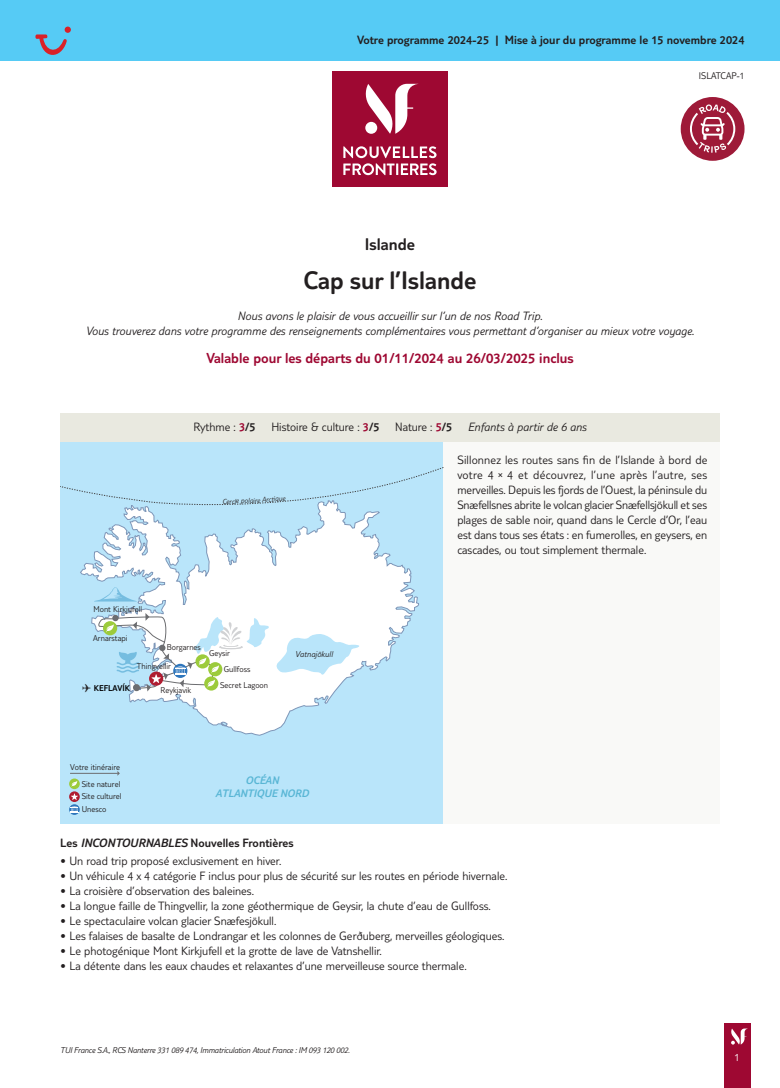
<style>
.page{position:relative;width:780px;height:1088px;background:#fff}
.page>*{position:absolute;margin:0;border:0;box-sizing:border-box;transform-origin:0 0}
.t1{font:300 26.25px "TUI Type";color:#231f20}
.t2{font:300 17.5px "TUI Type";color:#231f20}
.t3{font:300 15px "TUI Type";color:#9e0832}
.t4{font:300 12.5px/15px "TUI Type";color:#231f20;text-align:justify}
.t5{font:italic 300 12.5px/15px "TUI Type";color:#231f20;text-align:center}
.t6{font:300 12.5px "TUI Type";color:#231f20}
.t7{font:italic 300 11.25px/13.5px "TUI Type";color:#59b6d5;text-align:center}
.t8{font:300 11.25px "TUI Type";color:#fff}
.t9{font:300 10px "TUI Type";color:#231f20}
.t10{font:300 8.75px/15.1px "TUI Type";color:#231f20}
.t11{font:italic 300 8.75px "TUI Type";letter-spacing:-.02em;color:#231f20}
.t12{font:italic 300 8.75px "TUI Type";color:#231f20}
.t13{font:300 8.75px "TUI Type";color:#000001}
.t14{font:italic 300 7.5px "TUI Type";color:#231f20}
.s1{color:#9e0832}
.s2{font-style:inherit}
.s3{color:#231f20}
.s4{font-style:italic}
</style>
<div class="page">
<div style="left:724px;top:1023px;width:26px;height:65px;background:#9e0832"></div>
<svg style="left:731px;top:1028px;width:17px;height:16px"></svg>
<div style="left:60px;top:441px;width:659px;height:383px;background:#f9f9f7"></div>
<div style="left:0;top:0;width:780px;height:60px;background:#56cbf5"></div>
<div style="left:332px;top:72px;width:115px;height:115px;background:#9e0832"></div>
<svg style="left:343px;top:146px;width:93px;height:29px"></svg>
<svg style="left:365px;top:84px;width:52px;height:50px"></svg>
<div style="left:60px;top:441px;width:383px;height:383px;background:#b9e5fa"></div>
<svg style="left:80px;top:524px;width:338px;height:211px"></svg>
<svg style="left:94px;top:587px;width:43px;height:14px"></svg>
<hr style="left:70px;top:773px;width:48px;height:1px;background:#6c6d70">
<svg style="left:69px;top:778px;width:11px;height:11px"></svg>
<svg style="left:72px;top:781px;width:5px;height:6px"></svg>
<svg style="left:69px;top:791px;width:11px;height:11px"></svg>
<svg style="left:71px;top:793px;width:7px;height:7px"></svg>
<svg style="left:69px;top:804px;width:11px;height:11px"></svg>
<svg style="left:70px;top:806px;width:8px;height:7px"></svg>
<svg style="left:97px;top:613px;width:264px;height:78px"></svg>
<div style="left:60px;top:413px;width:659px;height:28px;background:#e9e9e0"></div>
<svg style="left:35px;top:27px;width:36px;height:28px"></svg>
<div style="left:680px;top:97px;width:64px;height:64px;background:#9e1a38;border-radius:50%"></div>
<svg style="left:690px;top:104px;width:45px;height:49px"></svg>
<svg style="left:60px;top:441px;width:383px;height:83px"></svg>
<p class="t6" style="left:357px;top:33px;width:389px">Votre programme 2024-25 | Mise à jour du programme le 15 novembre 2024</p>
<p class="t9" style="left:699px;top:70px;width:47px">ISLATCAP-1</p>
<h2 class="t2" style="left:365px;top:235px;width:52px">Islande</h2>
<h1 class="t1" style="left:303px;top:265px;width:175px">Cap sur l’Islande</h1>
<p class="t5" style="left:86px;top:308px;width:610px">Nous avons le plaisir de vous accueillir sur l’un de nos Road Trip.<br>Vous trouverez dans votre programme des renseignements complémentaires vous permettant d’organiser au mieux votre voyage.</p>
<p class="t3" style="left:206px;top:350px;width:368px">Valable pour les départs du 01/11/2024 au 26/03/2025 inclus</p>
<p class="t4" style="left:193px;top:419px;width:64px">Rythme : <span class="s1">3</span><span class="s2">/5</span></p>
<p class="t4" style="left:271px;top:419px;width:182px">Histoire &amp; culture : <span class="s1">3</span><span class="s2">/5</span> Nature : <span class="s1">5</span><span class="s2">/5</span></p>
<p class="t5" style="left:468px;top:419px;width:120px">Enfants à partir de 6 ans</p>
<p class="t14" style="left:231px;top:497px;width:18px;rotate:-2deg">cle po</p>
<p class="t14" style="left:248px;top:496px;width:14px;rotate:-3deg">laire</p>
<p class="t14" style="left:262px;top:495px;width:14px;rotate:-4deg">Arcti</p>
<p class="t10" style="left:93px;top:601px;width:50px">Mont Kirkjufell</p>
<p class="t10" style="left:93px;top:630px;width:36px">Arnarstapi</p>
<p class="t10" style="left:167px;top:639px;width:36px">Borgarnes</p>
<p class="t10" style="left:137px;top:658px;width:35px">Thingvellir</p>
<p class="t10" style="left:161px;top:682px;width:32px">Reykjavik</p>
<p class="t13" style="left:82px;top:683px;width:49px"><span class="s3">✈</span> KEFLAVÍK</p>
<p class="t10" style="left:209px;top:645px;width:22px">Geysir</p>
<p class="t10" style="left:220px;top:662px;width:50px;text-indent:4px">Gullfoss<br>Secret Lagoon</p>
<p class="t12" style="left:295px;top:649px;width:39px">Vatnajökull</p>
<p class="t10" style="left:70px;top:758px;width:52px;line-height:16.9px;text-align:right">Votre itinéraire<br>Site naturel</p>
<p class="t10" style="left:82px;top:790px;width:41px;line-height:12.9px">Site culturel<br>Unesco</p>
<p class="t7" style="left:215px;top:773px;width:95px">OCÉAN<br>ATLANTIQUE NORD</p>
<p class="t4" style="left:457px;top:452px;width:251px">Sillonnez les routes sans fin de l’Islande à bord de votre 4 × 4 et découvrez, l’une après l’autre, ses merveilles. Depuis les fjords de l’Ouest, la péninsule du Snæfellsnes abrite le volcan glacier Snæfellsjökull et ses plages de sable noir, quand dans le Cercle d’Or, l’eau est dans tous ses états : en fumerolles, en geysers, en cascades, ou tout simplement thermale.</p>
<p class="t6" style="left:60px;top:835px;width:235px">Les <span class="s4">INCONTOURNABLES</span> Nouvelles Frontières</p>
<p class="t4" style="left:60px;top:853px;width:223px">• Un road trip proposé exclusivement en hiver.</p>
<p class="t4" style="left:60px;top:868px;width:448px">• Un véhicule 4 x 4 catégorie F inclus pour plus de sécurité sur les routes en période hivernale.</p>
<p class="t4" style="left:60px;top:883px;width:195px">• La croisière d’observation des baleines.</p>
<p class="t4" style="left:60px;top:898px;width:432px">• La longue faille de Thingvellir, la zone géothermique de Geysir, la chute d’eau de Gullfoss.</p>
<p class="t4" style="left:60px;top:913px;width:217px">• Le spectaculaire volcan glacier Snæfesjökull.</p>
<p class="t4" style="left:60px;top:928px;width:446px">• Les falaises de basalte de Londrangar et les colonnes de Gerðuberg, merveilles géologiques.</p>
<p class="t4" style="left:60px;top:943px;width:323px">• Le photogénique Mont Kirkjufell et la grotte de lave de Vatnshellir.</p>
<p class="t4" style="left:60px;top:958px;width:408px">• La détente dans les eaux chaudes et relaxantes d’une merveilleuse source thermale.</p>
<p class="t11" style="left:60px;top:1045px;width:291px">TUI France S.A., RCS Nanterre 331 089 474, Immatriculation Atout France : IM 093 120 002.</p>
<p class="t8" style="left:734px;top:1050px;width:7px">1</p>
</div>
